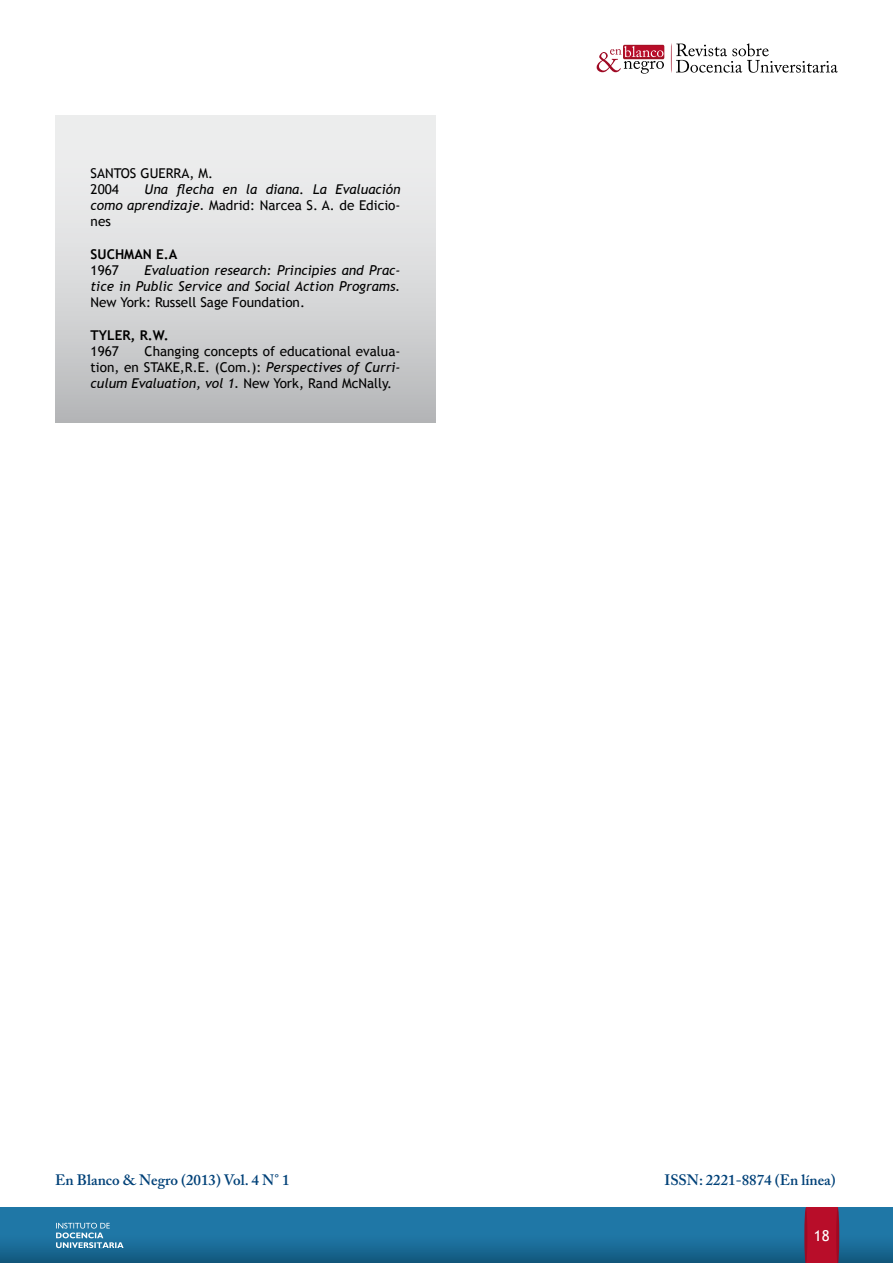
<style>
.page{position:relative;width:893px;height:1263px;background:#fff}
.page>*{position:absolute;margin:0;border:0;box-sizing:border-box;transform-origin:0 0}
.t1{font:600 15px "Adobe Caslon Pro";color:#004178}
.t2{font:15px "Trebuchet MS";color:#fff}
.t3{font:13.5px/16.2px "Trebuchet MS";color:#000}
.t4{font:italic 13.5px/16.2px "Trebuchet MS";color:#000;text-align:justify}
.t5{font:700 13.5px "Trebuchet MS";color:#000}
.s1{font-style:normal}
.s2{font-style:italic}
</style>
<div class="page">
<div style="left:623px;top:45px;width:41px;height:14px;background:#a71025;border-radius:2px"></div>
<svg style="left:671px;top:43px;width:167px;height:30px"></svg>
<svg style="left:597px;top:46px;width:67px;height:28px"></svg>
<div style="left:0;top:1208px;width:893px;height:55px;background:linear-gradient(to bottom,#237fb1,#156088)"></div>
<div style="left:806px;top:1208px;width:32px;height:55px;background:#b80d29"></div>
<svg style="left:804px;top:1208px;width:3px;height:55px"></svg>
<svg style="left:836px;top:1208px;width:3px;height:55px"></svg>
<svg style="left:56px;top:1223px;width:68px;height:25px"></svg>
<div style="left:55px;top:116px;width:381px;height:306px;background:linear-gradient(to bottom,#f6f6f7,#bbbcbe)"></div>
<p class="t3" style="left:91px;top:165px;width:124px">SANTOS GUERRA, M.<br>2004</p>
<p class="t4" style="left:91px;top:181px;width:311px;text-indent:54px">Una flecha en la diana<span class="s1">.</span> La Evaluación como aprendizaje. <span class="s1">Madrid: Narcea S. A. de Edicio&shy;nes</span></p>
<p class="t5" style="left:91px;top:245px;width:88px">SUCHMAN E.A</p>
<p class="t3" style="left:91px;top:262px;width:30px">1967</p>
<p class="t4" style="left:91px;top:262px;width:311px;text-align:right">Evaluation research: Principies and Prac-<br>tice in Public Service and Social Action Programs.</p>
<p class="t3" style="left:91px;top:295px;width:216px">New York: Russell Sage Foundation.</p>
<p class="t5" style="left:91px;top:326px;width:80px">TYLER, R.W.</p>
<p class="t3" style="left:91px;top:343px;width:30px">1967</p>
<p class="t3" style="left:91px;top:343px;width:311px;text-align:justify;text-indent:54px">Changing concepts of educational evalua&shy;tion, en STAKE,R.E. (Com.): <span class="s2">Perspectives of Curri&shy;culum Evaluation, vol 1.</span> New York, Rand McNally.</p>
<p class="t1" style="left:55px;top:1171px;width:236px">En Blanco &amp; Negro (2013) Vol. 4 N° 1</p>
<p class="t1" style="left:664px;top:1171px;width:173px">ISSN: 2221-8874 (En línea)</p>
<p class="t2" style="left:814px;top:1227px;width:17px">18</p>
</div>
